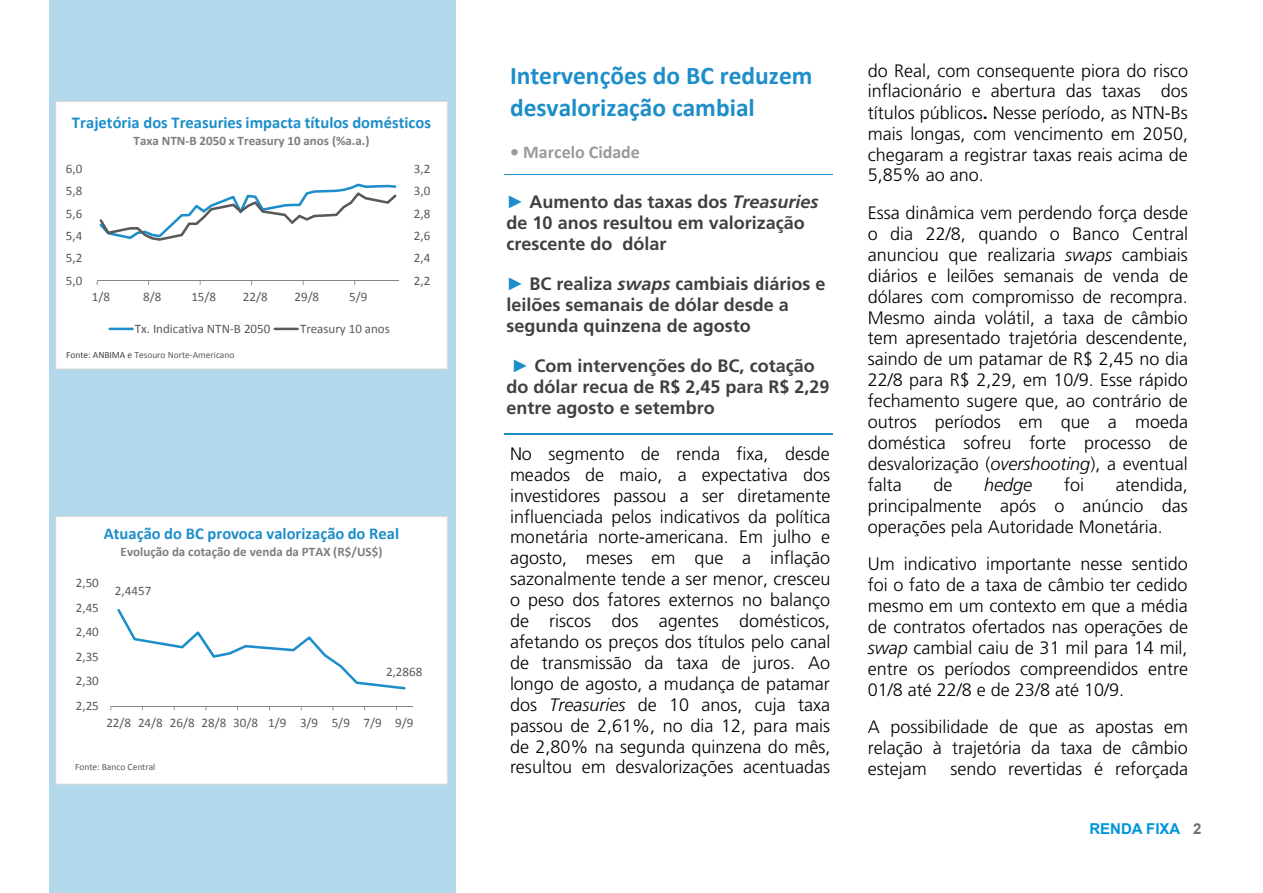
<style>
.page{position:relative;width:1263px;height:893px;background:#fff}
.page>*{position:absolute;margin:0;border:0;box-sizing:border-box;transform-origin:0 0}
.t1{font:700 25.5px/31.2px "Calibri";color:#1d8eca}
.t2{font:300 18px/20.9px "Frutiger";color:#000;text-align:justify}
.t3{font:700 18px/21.3px "Frutiger";color:#404040}
.t4{font:700 18px "Calibri";color:#9a9a9a}
.t5{font:italic 300 18px "Frutiger";color:#000}
.t6{font:700 16.5px "Calibri";color:#1d8eca}
.t7{font:700 15px "Arial";color:#0095da}
.t8{font:13.05px "Calibri";color:#595959}
.t9{font:700 13.05px "Calibri";color:#7e7e7e}
.t10{font:9.45px "Calibri";letter-spacing:-.005em;color:#595959}
.s1{color:#404040}
.s2{font-family:"Arial";color:#1d8eca}
.s3{font-style:italic}
.s4{font-weight:700}
.s5{color:#6d6e71}
</style>
<div class="page">
<div style="left:49px;top:0;width:406px;height:893px;background:#b1d8eb"></div>
<div style="left:56px;top:517px;width:391px;height:267px;background:#fff"></div>
<hr style="left:111px;top:706px;width:301px;height:1px;background:#868686">
<svg style="left:117px;top:609px;width:289px;height:81px"></svg>
<div style="left:56px;top:516px;width:391px;height:268px;border:1px solid #d8d8d8"></div>
<div style="left:56px;top:102px;width:391px;height:267px;background:#fff"></div>
<svg style="left:97px;top:183px;width:302px;height:102px"></svg>
<hr style="left:109px;top:328px;width:25px;height:2px;background:#1d8eca">
<hr style="left:274px;top:328px;width:25px;height:2px;background:#595959">
<div style="left:56px;top:101px;width:391px;height:268px;border:1px solid #d8d8d8"></div>
<hr style="left:504px;top:175px;width:329px;height:1px;background:#1d8eca">
<hr style="left:504px;top:433px;width:329px;height:1px;background:#1d8eca">
<p class="t6" style="left:72px;top:112px;width:361px">Trajetória dos Treasuries impacta títulos domésticos</p>
<p class="t9" style="left:134px;top:132px;width:237px">Taxa NTN‐B 2050 x Treasury 10 anos (%a.a.)</p>
<p class="t8" style="left:66px;top:160px;width:18px">6,0</p>
<p class="t8" style="left:414px;top:160px;width:18px">3,2</p>
<p class="t8" style="left:66px;top:183px;width:18px">5,8</p>
<p class="t8" style="left:414px;top:183px;width:18px">3,0</p>
<p class="t8" style="left:66px;top:205px;width:18px">5,6</p>
<p class="t8" style="left:414px;top:205px;width:18px">2,8</p>
<p class="t8" style="left:66px;top:227px;width:18px">5,4</p>
<p class="t8" style="left:414px;top:227px;width:18px">2,6</p>
<p class="t8" style="left:66px;top:250px;width:18px">5,2</p>
<p class="t8" style="left:414px;top:250px;width:18px">2,4</p>
<p class="t8" style="left:66px;top:272px;width:18px">5,0</p>
<p class="t8" style="left:414px;top:272px;width:18px">2,2</p>
<p class="t8" style="left:92px;top:289px;width:20px">1/8</p>
<p class="t8" style="left:143px;top:289px;width:20px">8/8</p>
<p class="t8" style="left:191px;top:289px;width:26px">15/8</p>
<p class="t8" style="left:243px;top:289px;width:26px">22/8</p>
<p class="t8" style="left:294px;top:289px;width:26px">29/8</p>
<p class="t8" style="left:349px;top:289px;width:20px">5/9</p>
<p class="t8" style="left:135px;top:320px;width:137px">Tx. Indicativa NTN‐B 2050</p>
<p class="t8" style="left:300px;top:320px;width:91px">Treasury 10 anos</p>
<p class="t10" style="left:66px;top:349px;width:170px"><span class="s1">Fonte: ANBIMA e</span> Tesouro Norte‐Americano</p>
<p class="t6" style="left:104px;top:523px;width:297px">Atuação do BC provoca valorização do Real</p>
<p class="t9" style="left:121px;top:543px;width:263px">Evolução da cotação de venda da PTAX (R$/US$)</p>
<p class="t8" style="left:76px;top:575px;width:24px">2,50</p>
<p class="t8" style="left:76px;top:599px;width:24px">2,45</p>
<p class="t8" style="left:76px;top:624px;width:24px">2,40</p>
<p class="t8" style="left:76px;top:648px;width:24px">2,35</p>
<p class="t8" style="left:115px;top:582px;width:38px">2,4457</p>
<p class="t8" style="left:76px;top:673px;width:24px">2,30</p>
<p class="t8" style="left:76px;top:697px;width:24px">2,25</p>
<p class="t8" style="left:386px;top:664px;width:38px">2,2868</p>
<p class="t8" style="left:106px;top:714px;width:308px">22/8 24/8 26/8 28/8 30/8 1/9 3/9 5/9 7/9 9/9</p>
<p class="t10" style="left:75px;top:761px;width:82px">Fonte: Banco Central</p>
<h1 class="t1" style="left:510px;top:60px;width:304px">Intervenções do BC reduzem desvalorização cambial</h1>
<p class="t4" style="left:510px;top:140px;width:131px">• Marcelo Cidade</p>
<p class="t3" style="left:507px;top:191px;width:313px"><span class="s2">►</span> Aumento das taxas dos <span class="s3">Treasuries </span>de 10 anos resultou em valorização crescente do dólar</p>
<p class="t3" style="left:507px;top:273px;width:320px"><span class="s2">►</span> BC realiza <span class="s3">swaps</span> cambiais diários e leilões semanais de dólar desde a segunda quinzena de agosto</p>
<p class="t3" style="left:507px;top:355px;width:324px"><span class="s2">►</span> Com intervenções do BC, cotação do dólar recua de R$ 2,45 para R$ 2,29 entre agosto e setembro</p>
<p class="t2" style="left:510px;top:443px;width:322px">No segmento de renda fixa, desde meados de maio, a expectativa dos investidores passou a ser diretamente influenciada pelos indicativos da política monetária norte-americana. Em julho e agosto, meses em que a inflação sazonalmente tende a ser menor, cresceu o peso dos fatores externos no balanço de riscos dos agentes domésticos, afetando os preços dos títulos pelo canal de transmissão da taxa de juros. Ao longo de agosto, a mudança de patamar dos <span class="s3">Treasuries</span> de 10 anos, cuja taxa passou de 2,61%, no dia 12, para mais de 2,80% na segunda quinzena do mês, resultou em desvalorizações acentuadas</p>
<p class="t2" style="left:868px;top:60px;width:322px">do Real, com consequente piora do risco inflacionário e abertura das taxas dos títulos públicos<span class="s4">.</span> Nesse período, as NTN-Bs mais longas, com vencimento em 2050, chegaram a registrar taxas reais acima de 5,85% ao ano.</p>
<p class="t2" style="left:868px;top:203px;width:322px">Essa dinâmica vem perdendo força desde o dia 22/8, quando o Banco Central anunciou que realizaria <span class="s3">swaps</span> cambiais diários e leilões semanais de venda de dólares com compromisso de recompra.<br>Mesmo ainda volátil, a taxa de câmbio tem apresentado trajetória descendente, saindo de um patamar de R$ 2,45 no dia 22/8 para R$ 2,29, em 10/9. Esse rápido fechamento sugere que, ao contrário de outros períodos em que a moeda doméstica sofreu forte processo de desvalorização (<span class="s3">overshooting</span>), a eventual falta</p>
<p class="t2" style="left:933px;top:474px;width:21px">de</p>
<p class="t5" style="left:984px;top:474px;width:49px">hedge</p>
<p class="t2" style="left:1064px;top:474px;width:21px">foi</p>
<p class="t2" style="left:868px;top:474px;width:322px;text-indent:248px">atendida, principalmente após o anúncio das operações pela Autoridade Monetária.</p>
<p class="t2" style="left:868px;top:554px;width:322px">Um indicativo importante nesse sentido foi o fato de a taxa de câmbio ter cedido mesmo em um contexto em que a média de contratos ofertados nas operações de <span class="s3">swap</span> cambial caiu de 31 mil para 14 mil, entre os períodos compreendidos entre 01/8 até 22/8 e de 23/8 até 10/9.</p>
<p class="t2" style="left:868px;top:717px;width:322px">A possibilidade de que as apostas em relação à trajetória da taxa de câmbio estejam</p>
<p class="t2" style="left:950px;top:758px;width:239px">sendo revertidas é reforçada</p>
<p class="t7" style="left:1089px;top:819px;width:114px">RENDA FIXA <span class="s5">2</span></p>
</div>
